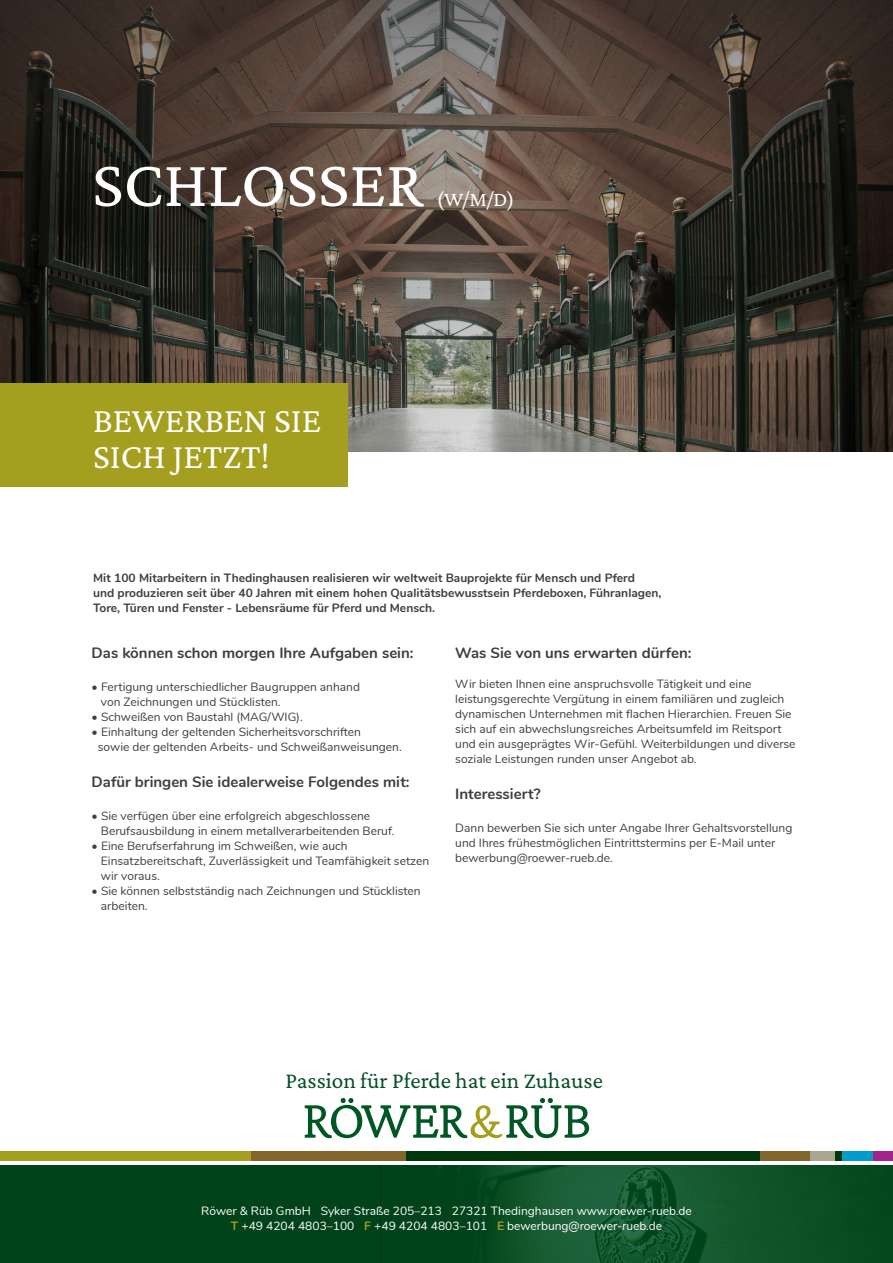
<style>
.page{position:relative;width:893px;height:1263px;background:#fff}
.page>*{position:absolute;margin:0;border:0;box-sizing:border-box;transform-origin:0 0}
.t1{font:67.5px "Crimson Pro";color:#fff}
.t2{font:36px "Crimson Pro";color:#fff}
.t3{font:23.25px "Crimson Pro";color:#074f28}
.t4{font:21px "Crimson Pro";color:#fff}
.t5{font:700 15px "Nunito";color:#3e3e3f}
.t6{font:12px/15px "Nunito";color:#3e3e3f}
.t7{font:700 12px "Nunito";color:#3e3e3f}
.t8{font:12px "Nunito";color:#fff}
.s1{font-size:18px;color:#fff}
.s2{font-weight:700;color:#a49f1f}
</style>
<div class="page">
<svg style="left:305px;top:1098px;width:284px;height:40px"></svg>
<img style="left:0;top:0;width:892px;height:452px">
<div style="left:405px;top:1151px;width:485px;height:9px;background:#00370d"></div>
<div style="left:803px;top:1151px;width:32px;height:9px;background:#a9a790"></div>
<div style="left:870px;top:1151px;width:23px;height:9px;background:#a2238e"></div>
<div style="left:842px;top:1151px;width:30px;height:9px;background:#009dca"></div>
<div style="left:760px;top:1151px;width:49px;height:9px;background:#81652c"></div>
<div style="left:0;top:1151px;width:405px;height:9px;background:#81652c"></div>
<div style="left:0;top:1151px;width:251px;height:9px;background:#a49f1f"></div>
<img style="left:0;top:1165px;width:893px;height:98px">
<div style="left:0;top:383px;width:348px;height:104px;background:#a49f1f"></div>
<p class="t1" style="left:92px;top:141px;width:333px">SCHLOSSER</p>
<p class="t4" style="left:437px;top:186px;width:79px">(W/M/D)</p>
<p class="t2" style="left:93px;top:397px;width:230px">BEWERBEN SIE</p>
<p class="t2" style="left:93px;top:433px;width:178px">SICH JETZT!</p>
<p class="t7" style="left:93px;top:569px;width:543px">Mit 100 Mitarbeitern in Thedinghausen realisieren wir weltweit Bauprojekte für Mensch und Pferd</p>
<p class="t7" style="left:93px;top:584px;width:570px">und produzieren seit über 40 Jahren mit einem hohen Qualitätsbewusstsein Pferdeboxen, Führanlagen,</p>
<p class="t7" style="left:93px;top:599px;width:343px">Tore, Türen und Fenster - Lebensräume für Pferd und Mensch.</p>
<p class="t5" style="left:92px;top:641px;width:323px">Das können schon morgen Ihre Aufgaben sein:</p>
<p class="t6" style="left:92px;top:678px;width:270px">• Fertigung unterschiedlicher Baugruppen anhand</p>
<p class="t6" style="left:101px;top:693px;width:181px">von Zeichnungen und Stücklisten.</p>
<p class="t6" style="left:92px;top:708px;width:213px">• Schweißen von Baustahl (MAG/WIG).</p>
<p class="t6" style="left:92px;top:723px;width:271px">• Einhaltung der geltenden Sicherheitsvorschriften</p>
<p class="t6" style="left:98px;top:738px;width:305px">sowie der geltenden Arbeits- und Schweißanweisungen.</p>
<p class="t5" style="left:92px;top:770px;width:319px">Dafür bringen Sie idealerweise Folgendes mit:</p>
<p class="t6" style="left:92px;top:807px;width:280px">• Sie verfügen über eine erfolgreich abgeschlossene</p>
<p class="t6" style="left:101px;top:822px;width:295px">Berufsausbildung in einem metallverarbeitenden Beruf.</p>
<p class="t6" style="left:92px;top:837px;width:258px">• Eine Berufserfahrung im Schweißen, wie auch</p>
<p class="t6" style="left:101px;top:852px;width:330px">Einsatzbereitschaft, Zuverlässigkeit und Teamfähigkeit setzen</p>
<p class="t6" style="left:101px;top:867px;width:60px">wir voraus.</p>
<p class="t6" style="left:92px;top:882px;width:331px">• Sie können selbstständig nach Zeichnungen und Stücklisten</p>
<p class="t6" style="left:101px;top:897px;width:48px">arbeiten.</p>
<p class="t5" style="left:455px;top:641px;width:238px">Was Sie von uns erwarten dürfen:</p>
<p class="t6" style="left:455px;top:675px;width:298px">Wir bieten Ihnen eine anspruchsvolle Tätigkeit und eine</p>
<p class="t6" style="left:455px;top:690px;width:331px">leistungsgerechte Vergütung in einem familiären und zugleich</p>
<p class="t6" style="left:455px;top:705px;width:338px">dynamischen Unternehmen mit flachen Hierarchien. Freuen Sie</p>
<p class="t6" style="left:455px;top:720px;width:328px">sich auf ein abwechslungsreiches Arbeitsumfeld im Reitsport</p>
<p class="t6" style="left:455px;top:735px;width:342px">und ein ausgeprägtes Wir-Gefühl. Weiterbildungen und diverse</p>
<p class="t6" style="left:455px;top:750px;width:243px">soziale Leistungen runden unser Angebot ab.</p>
<p class="t5" style="left:455px;top:782px;width:87px">Interessiert?</p>
<p class="t6" style="left:455px;top:819px;width:339px">Dann bewerben Sie sich unter Angabe Ihrer Gehaltsvorstellung und Ihres frühestmöglichen Eintrittstermins per E-Mail unter</p>
<p class="t6" style="left:455px;top:849px;width:159px">bewerbung@roewer-rueb.de.</p>
<p class="t3" style="left:276px;top:1066px;width:328px"><span class="s1">P</span>Passion für Pferde hat ein Zuhause</p>
<p class="t8" style="left:201px;top:1202px;width:492px">Röwer &amp; Rüb GmbH Syker Straße 205–213 27321 Thedinghausen www.roewer-rueb.de</p>
<p class="t8" style="left:231px;top:1217px;width:433px"><span class="s2">T</span> +49 4204 4803–100 <span class="s2">F</span> +49 4204 4803–101 <span class="s2">E</span> bewerbung@roewer-rueb.de</p>
</div>
